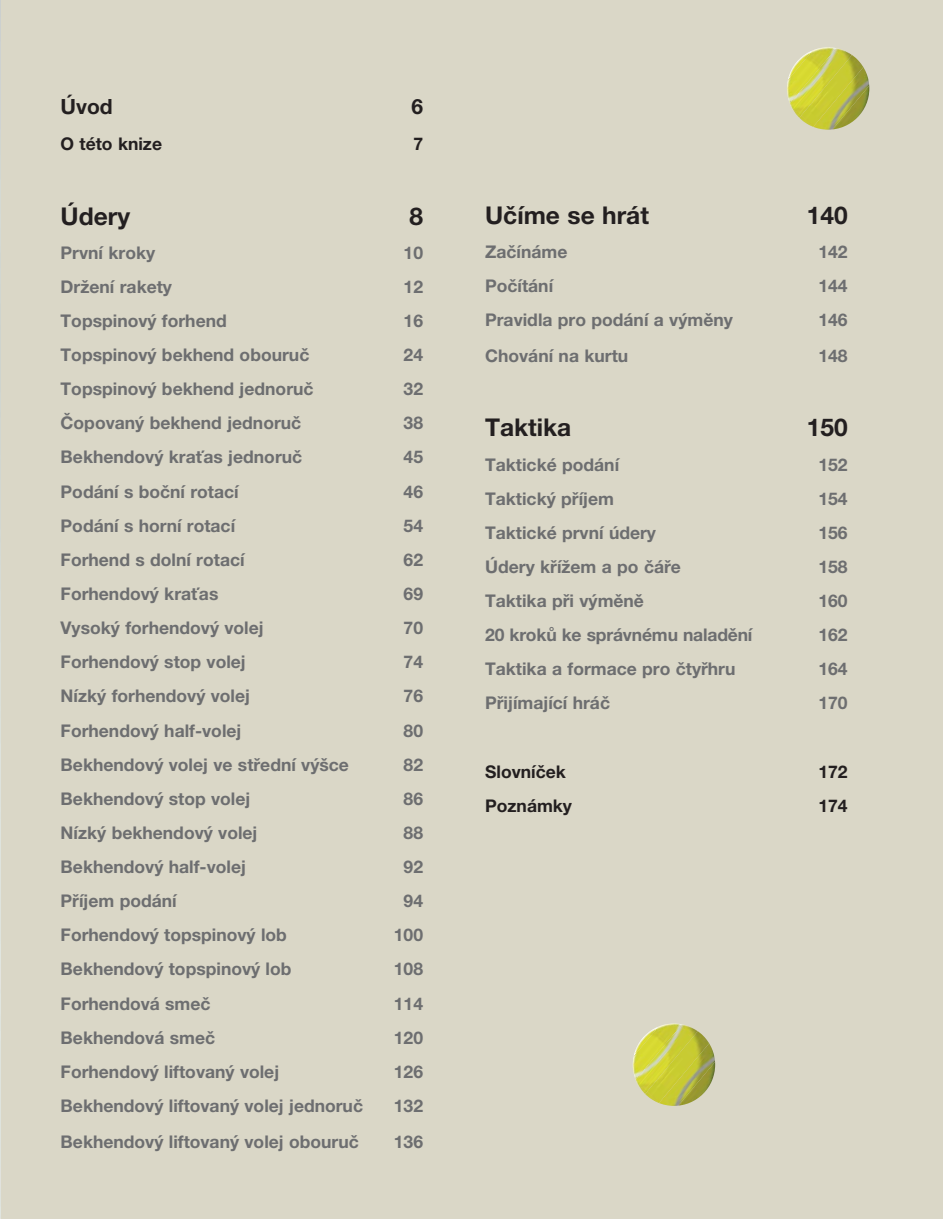
<style>
.page{position:relative;width:943px;height:1219px;background:#fff}
.page>*{position:absolute;margin:0;border:0;box-sizing:border-box;transform-origin:0 0}
.t1{font:700 24.5px "Helvetica Neue LT Pro";color:#231f20}
.t2{font:700 21px "Helvetica Neue LT Pro";color:#231f20}
.t3{font:700 17.5px "Helvetica Neue LT Pro";color:#6d6e70}
.t4{font:700 17.5px "Helvetica Neue LT Pro";color:#231f20}
</style>
<div class="page">
<div style="left:0;top:0;width:942px;height:1219px;background:#dad7c7"></div>
<img style="left:0;top:0;width:1px;height:1219px">
<img style="left:787px;top:47px;width:63px;height:64px">
<img style="left:794px;top:54px;width:68px;height:72px">
<img style="left:811px;top:65px;width:58px;height:65px">
<img style="left:831px;top:84px;width:38px;height:46px">
<img style="left:633px;top:1023px;width:63px;height:65px">
<img style="left:640px;top:1030px;width:68px;height:72px">
<img style="left:657px;top:1041px;width:58px;height:65px">
<img style="left:678px;top:1061px;width:37px;height:45px">
<p class="t2" style="left:61px;top:99px;width:54px">Úvod</p>
<p class="t2" style="left:411px;top:99px;width:13px">6</p>
<p class="t4" style="left:61px;top:138px;width:103px">O této knize</p>
<p class="t4" style="left:413px;top:138px;width:11px">7</p>
<h1 class="t1" style="left:61px;top:207px;width:71px">Údery</h1>
<h1 class="t1" style="left:409px;top:207px;width:15px">8</h1>
<p class="t3" style="left:61px;top:246px;width:96px">První kroky</p>
<p class="t3" style="left:403px;top:246px;width:21px">10</p>
<p class="t3" style="left:61px;top:280px;width:113px">Držení rakety</p>
<p class="t3" style="left:403px;top:280px;width:21px">12</p>
<p class="t3" style="left:61px;top:314px;width:168px">Topspinový forhend</p>
<p class="t3" style="left:403px;top:314px;width:21px">16</p>
<p class="t3" style="left:61px;top:349px;width:250px">Topspinový bekhend obouruč</p>
<p class="t3" style="left:403px;top:349px;width:21px">24</p>
<p class="t3" style="left:61px;top:383px;width:254px">Topspinový bekhend jednoruč</p>
<p class="t3" style="left:403px;top:383px;width:21px">32</p>
<p class="t3" style="left:61px;top:417px;width:242px">Čopovaný bekhend jednoruč</p>
<p class="t3" style="left:403px;top:417px;width:21px">38</p>
<p class="t3" style="left:61px;top:451px;width:243px">Bekhendový kraťas jednoruč</p>
<p class="t3" style="left:403px;top:451px;width:21px">45</p>
<p class="t3" style="left:61px;top:485px;width:180px">Podání s boční rotací</p>
<p class="t3" style="left:403px;top:485px;width:21px">46</p>
<p class="t3" style="left:61px;top:519px;width:176px">Podání s horní rotací</p>
<p class="t3" style="left:403px;top:519px;width:21px">54</p>
<p class="t3" style="left:61px;top:553px;width:185px">Forhend s dolní rotací</p>
<p class="t3" style="left:403px;top:553px;width:21px">62</p>
<p class="t3" style="left:61px;top:588px;width:159px">Forhendový kraťas</p>
<p class="t3" style="left:403px;top:588px;width:21px">69</p>
<p class="t3" style="left:61px;top:622px;width:204px">Vysoký forhendový volej</p>
<p class="t3" style="left:403px;top:622px;width:21px">70</p>
<p class="t3" style="left:61px;top:656px;width:187px">Forhendový stop volej</p>
<p class="t3" style="left:403px;top:656px;width:21px">74</p>
<p class="t3" style="left:61px;top:690px;width:191px">Nízký forhendový volej</p>
<p class="t3" style="left:403px;top:690px;width:21px">76</p>
<p class="t3" style="left:61px;top:724px;width:182px">Forhendový half-volej</p>
<p class="t3" style="left:403px;top:724px;width:21px">80</p>
<p class="t3" style="left:61px;top:758px;width:290px">Bekhendový volej ve střední výšce</p>
<p class="t3" style="left:403px;top:758px;width:21px">82</p>
<p class="t3" style="left:61px;top:792px;width:191px">Bekhendový stop volej</p>
<p class="t3" style="left:403px;top:792px;width:21px">86</p>
<p class="t3" style="left:61px;top:826px;width:198px">Nízký bekhendový volej</p>
<p class="t3" style="left:403px;top:826px;width:21px">88</p>
<p class="t3" style="left:61px;top:861px;width:187px">Bekhendový half-volej</p>
<p class="t3" style="left:403px;top:861px;width:21px">92</p>
<p class="t3" style="left:61px;top:895px;width:118px">Příjem podání</p>
<p class="t3" style="left:403px;top:895px;width:21px">94</p>
<p class="t3" style="left:61px;top:929px;width:228px">Forhendový topspinový lob</p>
<p class="t3" style="left:394px;top:929px;width:31px">100</p>
<p class="t3" style="left:61px;top:963px;width:232px">Bekhendový topspinový lob</p>
<p class="t3" style="left:394px;top:963px;width:31px">108</p>
<p class="t3" style="left:61px;top:997px;width:151px">Forhendová smeč</p>
<p class="t3" style="left:394px;top:997px;width:31px">114</p>
<p class="t3" style="left:61px;top:1031px;width:156px">Bekhendová smeč</p>
<p class="t3" style="left:394px;top:1031px;width:31px">120</p>
<p class="t3" style="left:61px;top:1065px;width:220px">Forhendový liftovaný volej</p>
<p class="t3" style="left:394px;top:1065px;width:31px">126</p>
<p class="t3" style="left:61px;top:1100px;width:304px">Bekhendový liftovaný volej jednoruč</p>
<p class="t3" style="left:394px;top:1100px;width:31px">132</p>
<p class="t3" style="left:61px;top:1135px;width:300px">Bekhendový liftovaný volej obouruč</p>
<p class="t3" style="left:394px;top:1135px;width:31px">136</p>
<h1 class="t1" style="left:485px;top:206px;width:165px">Učíme se hrát</h1>
<h1 class="t1" style="left:806px;top:206px;width:42px">140</h1>
<p class="t3" style="left:485px;top:245px;width:84px">Začínáme</p>
<p class="t3" style="left:818px;top:245px;width:31px">142</p>
<p class="t3" style="left:485px;top:279px;width:70px">Počítání</p>
<p class="t3" style="left:818px;top:279px;width:31px">144</p>
<p class="t3" style="left:485px;top:314px;width:249px">Pravidla pro podání a výměny</p>
<p class="t3" style="left:818px;top:314px;width:31px">146</p>
<p class="t3" style="left:485px;top:350px;width:144px">Chování na kurtu</p>
<p class="t3" style="left:818px;top:350px;width:31px">148</p>
<h1 class="t1" style="left:485px;top:419px;width:88px">Taktika</h1>
<h1 class="t1" style="left:806px;top:419px;width:42px">150</h1>
<p class="t3" style="left:485px;top:458px;width:135px">Taktické podání</p>
<p class="t3" style="left:818px;top:458px;width:31px">152</p>
<p class="t3" style="left:485px;top:492px;width:130px">Taktický příjem</p>
<p class="t3" style="left:818px;top:492px;width:31px">154</p>
<p class="t3" style="left:485px;top:526px;width:172px">Taktické první údery</p>
<p class="t3" style="left:818px;top:526px;width:31px">156</p>
<p class="t3" style="left:485px;top:560px;width:197px">Údery křížem a po čáře</p>
<p class="t3" style="left:818px;top:560px;width:31px">158</p>
<p class="t3" style="left:485px;top:595px;width:160px">Taktika při výměně</p>
<p class="t3" style="left:818px;top:595px;width:31px">160</p>
<p class="t3" style="left:485px;top:629px;width:269px">20 kroků ke správnému naladění</p>
<p class="t3" style="left:818px;top:629px;width:31px">162</p>
<p class="t3" style="left:485px;top:663px;width:252px">Taktika a formace pro čtyřhru</p>
<p class="t3" style="left:818px;top:663px;width:31px">164</p>
<p class="t3" style="left:485px;top:697px;width:126px">Přijímající hráč</p>
<p class="t3" style="left:818px;top:697px;width:31px">170</p>
<p class="t4" style="left:485px;top:765px;width:82px">Slovníček</p>
<p class="t4" style="left:818px;top:765px;width:31px">172</p>
<p class="t4" style="left:485px;top:799px;width:88px">Poznámky</p>
<p class="t4" style="left:818px;top:799px;width:31px">174</p>
</div>
